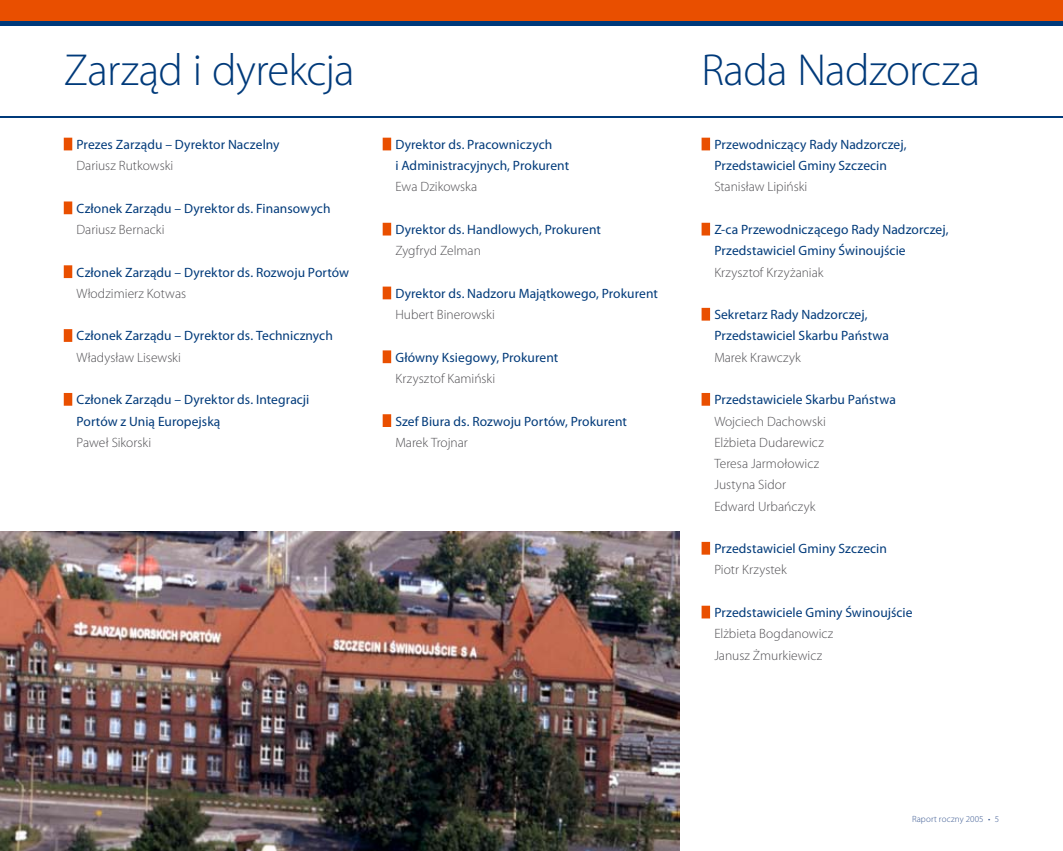
<style>
.page{position:relative;width:1063px;height:851px;background:#fff}
.page>*{position:absolute;margin:0;border:0;box-sizing:border-box;transform-origin:0 0}
.t1{font:300 45px "Myriad Pro";letter-spacing:-.015em;color:#003a7a}
.t2{font:13.5px/21.3px "Myriad Pro";letter-spacing:.005em;color:#003a7a}
.t3{font:300 13.5px/21.3px "Myriad Pro";color:#504f53}
.t4{font:300 9px "Myriad Pro";letter-spacing:.02em;color:#385690}
</style>
<div class="page">
<div style="left:0;top:0;width:1063px;height:21px;background:#e94f00"></div>
<div style="left:0;top:21px;width:1063px;height:5px;background:#003a7a"></div>
<hr style="left:0;top:116px;width:1063px;height:1px;background:#003a7a">
<img style="left:0;top:531px;width:680px;height:319px">
<div style="left:702px;top:138px;width:8px;height:12px;background:#e94f00"></div>
<div style="left:702px;top:223px;width:8px;height:12px;background:#e94f00"></div>
<div style="left:702px;top:308px;width:8px;height:12px;background:#e94f00"></div>
<div style="left:702px;top:393px;width:8px;height:12px;background:#e94f00"></div>
<div style="left:702px;top:542px;width:8px;height:12px;background:#e94f00"></div>
<div style="left:702px;top:605px;width:8px;height:13px;background:#e94f00"></div>
<div style="left:64px;top:138px;width:8px;height:12px;background:#e94f00"></div>
<div style="left:64px;top:201px;width:8px;height:13px;background:#e94f00"></div>
<div style="left:64px;top:265px;width:8px;height:13px;background:#e94f00"></div>
<div style="left:64px;top:329px;width:8px;height:13px;background:#e94f00"></div>
<div style="left:64px;top:393px;width:8px;height:12px;background:#e94f00"></div>
<div style="left:383px;top:138px;width:8px;height:12px;background:#e94f00"></div>
<div style="left:383px;top:223px;width:8px;height:12px;background:#e94f00"></div>
<div style="left:383px;top:286px;width:8px;height:13px;background:#e94f00"></div>
<div style="left:383px;top:350px;width:8px;height:13px;background:#e94f00"></div>
<div style="left:383px;top:414px;width:8px;height:13px;background:#e94f00"></div>
<h1 class="t1" style="left:64px;top:45px;width:292px">Zarząd i dyrekcja</h1>
<p class="t2" style="left:77px;top:134px;width:205px">Prezes Zarządu – Dyrektor Naczelny</p>
<p class="t3" style="left:77px;top:155px;width:98px">Dariusz Rutkowski</p>
<p class="t2" style="left:77px;top:198px;width:256px">Członek Zarządu – Dyrektor ds. Finansowych</p>
<p class="t3" style="left:77px;top:219px;width:90px">Dariusz Bernacki</p>
<p class="t2" style="left:77px;top:261px;width:274px">Członek Zarządu – Dyrektor ds. Rozwoju Portów</p>
<p class="t3" style="left:77px;top:283px;width:111px">Włodzimierz Kotwas</p>
<p class="t2" style="left:77px;top:325px;width:258px">Członek Zarządu – Dyrektor ds. Technicznych</p>
<p class="t3" style="left:77px;top:346px;width:106px">Władysław Lisewski</p>
<p class="t2" style="left:77px;top:389px;width:234px">Członek Zarządu – Dyrektor ds. Integracji<br>Portów z Unią Europejską</p>
<p class="t3" style="left:77px;top:432px;width:76px">Paweł Sikorski</p>
<p class="t2" style="left:395px;top:134px;width:175px">Dyrektor ds. Pracowniczych<br>i Administracyjnych, Prokurent</p>
<p class="t3" style="left:395px;top:176px;width:83px">Ewa Dzikowska</p>
<p class="t2" style="left:395px;top:219px;width:207px">Dyrektor ds. Handlowych, Prokurent</p>
<p class="t3" style="left:395px;top:240px;width:87px">Zygfryd Zelman</p>
<p class="t2" style="left:395px;top:283px;width:264px">Dyrektor ds. Nadzoru Majątkowego, Prokurent</p>
<p class="t3" style="left:395px;top:304px;width:101px">Hubert Binerowski</p>
<p class="t2" style="left:395px;top:347px;width:164px">Główny Ksiegowy, Prokurent</p>
<p class="t3" style="left:395px;top:368px;width:101px">Krzysztof Kamiński</p>
<p class="t2" style="left:395px;top:410px;width:233px">Szef Biura ds. Rozwoju Portów, Prokurent</p>
<p class="t3" style="left:395px;top:432px;width:74px">Marek Trojnar</p>
<h1 class="t1" style="left:701px;top:45px;width:280px">Rada Nadzorcza</h1>
<p class="t2" style="left:714px;top:134px;width:194px">Przewodniczący Rady Nadzorczej,<br>Przedstawiciel Gminy Szczecin</p>
<p class="t3" style="left:714px;top:176px;width:95px">Stanisław Lipiński</p>
<p class="t2" style="left:714px;top:219px;width:236px">Z-ca Przewodniczącego Rady Nadzorczej,<br>Przedstawiciel Gminy Świnoujście</p>
<p class="t3" style="left:714px;top:261px;width:111px">Krzysztof Krzyżaniak</p>
<p class="t2" style="left:714px;top:304px;width:176px">Sekretarz Rady Nadzorczej,<br>Przedstawiciel Skarbu Państwa</p>
<p class="t3" style="left:714px;top:346px;width:88px">Marek Krawczyk</p>
<p class="t2" style="left:714px;top:389px;width:183px">Przedstawiciele Skarbu Państwa</p>
<p class="t3" style="left:714px;top:410px;width:113px">Wojciech Dachowski<br>Elżbieta Dudarewicz<br>Teresa Jarmołowicz<br>Justyna Sidor<br>Edward Urbańczyk</p>
<p class="t2" style="left:714px;top:538px;width:174px">Przedstawiciel Gminy Szczecin</p>
<p class="t3" style="left:714px;top:559px;width:74px">Piotr Krzystek</p>
<p class="t2" style="left:714px;top:602px;width:200px">Przedstawiciele Gminy Świnoujście</p>
<p class="t3" style="left:714px;top:623px;width:121px">Elżbieta Bogdanowicz<br>Janusz Żmurkiewicz</p>
<p class="t4" style="left:912px;top:814px;width:80px">Raport roczny 2005 •</p>
</div>
